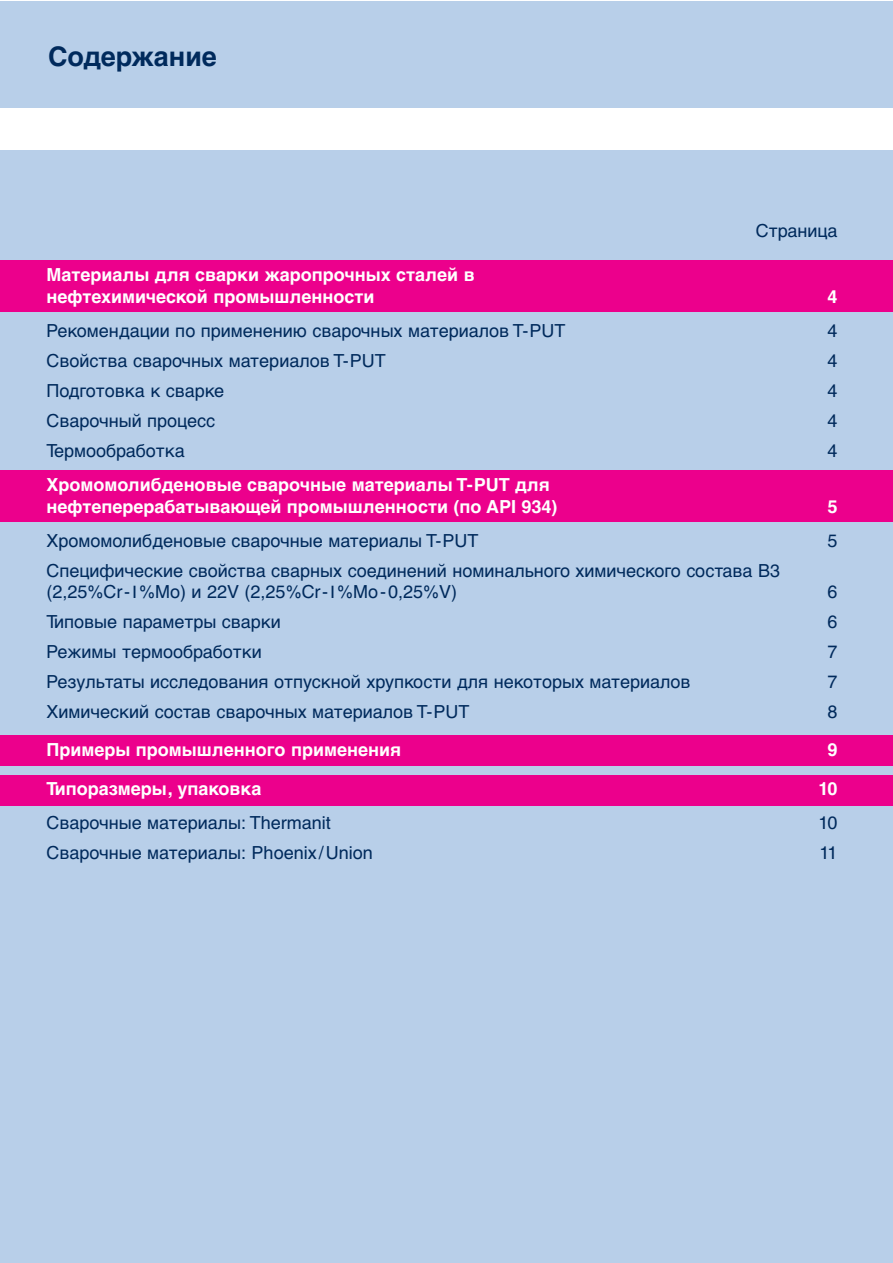
<style>
.page{position:relative;width:893px;height:1263px;background:#fff}
.page>*{position:absolute;margin:0;border:0;box-sizing:border-box;transform-origin:0 0}
.t1{font:700 27px "Helvetica Cyr";color:#002a5c}
.t2{font:18px/21px "Helvetica Cyr Upright";color:#002a5c}
.t3{font:700 18px/21.9px "Helvetica Cyr";color:#fff}
.s1{font-family:"Gill Sans"}
</style>
<div class="page">
<div style="left:0;top:150px;width:893px;height:1113px;background:#b8cfe9"></div>
<div style="left:0;top:1px;width:893px;height:107px;background:#b8cfe9"></div>
<div style="left:0;top:261px;width:893px;height:51px;background:#ec008c"></div>
<div style="left:0;top:471px;width:893px;height:51px;background:#ec008c"></div>
<div style="left:0;top:775px;width:893px;height:31px;background:#ec008c"></div>
<div style="left:0;top:735px;width:893px;height:31px;background:#ec008c"></div>
<h1 class="t1" style="left:48px;top:47px;width:170px">Содержание</h1>
<p class="t3" style="left:46px;top:265px;width:430px">Материалы для сварки жаропрочных сталей в нефтехимической промышленности</p>
<p class="t2" style="left:756px;top:222px;width:83px">Страница</p>
<p class="t3" style="left:827px;top:287px;width:12px">4</p>
<p class="t2" style="left:46px;top:322px;width:520px">Рекомендации по применению сварочных материалов T-PUT</p>
<p class="t2" style="left:827px;top:322px;width:12px">4</p>
<p class="t2" style="left:46px;top:352px;width:341px">Свойства сварочных материалов T-PUT</p>
<p class="t2" style="left:827px;top:352px;width:12px">4</p>
<p class="t2" style="left:46px;top:382px;width:179px">Подготовка к сварке</p>
<p class="t2" style="left:827px;top:382px;width:12px">4</p>
<p class="t2" style="left:46px;top:412px;width:170px">Сварочный процесс</p>
<p class="t2" style="left:827px;top:412px;width:12px">4</p>
<p class="t2" style="left:46px;top:442px;width:140px">Термообработка</p>
<p class="t2" style="left:827px;top:442px;width:12px">4</p>
<p class="t3" style="left:46px;top:475px;width:513px">Хромомолибденовые сварочные материалы T-PUT для нефтеперерабатывающей промышленности (по API 934)</p>
<p class="t3" style="left:827px;top:497px;width:12px">5</p>
<p class="t2" style="left:46px;top:532px;width:434px">Хромомолибденовые сварочные материалы T-PUT</p>
<p class="t2" style="left:827px;top:532px;width:12px">5</p>
<p class="t2" style="left:46px;top:562px;width:735px">Специфические свойства сварных соединений номинального химического состава B3 (2,25%Cr-<span class="s1">1</span>%Mo) и 22V (2,25%Cr-<span class="s1">1</span>%Mo-0,25%V)</p>
<p class="t2" style="left:827px;top:583px;width:12px">6</p>
<p class="t2" style="left:46px;top:613px;width:236px">Типовые параметры сварки</p>
<p class="t2" style="left:827px;top:613px;width:12px">6</p>
<p class="t2" style="left:46px;top:643px;width:217px">Режимы термообработки</p>
<p class="t2" style="left:827px;top:643px;width:12px">7</p>
<p class="t2" style="left:46px;top:673px;width:645px">Результаты исследования отпускной хрупкости для некоторых материалов</p>
<p class="t2" style="left:827px;top:673px;width:12px">7</p>
<p class="t2" style="left:46px;top:703px;width:424px">Химический состав сварочных материалов T-PUT</p>
<p class="t2" style="left:827px;top:703px;width:12px">8</p>
<p class="t3" style="left:46px;top:741px;width:356px">Примеры промышленного применения</p>
<p class="t3" style="left:827px;top:741px;width:12px">9</p>
<p class="t3" style="left:46px;top:779px;width:217px">Типоразмеры, упаковка</p>
<p class="t3" style="left:818px;top:779px;width:21px">10</p>
<p class="t2" style="left:46px;top:814px;width:286px">Сварочные материалы: Thermanit</p>
<p class="t2" style="left:818px;top:814px;width:21px">10</p>
<p class="t2" style="left:46px;top:844px;width:328px">Сварочные материалы: Phoenix/Union</p>
<p class="t2" style="left:819px;top:844px;width:19px">11</p>
</div>
